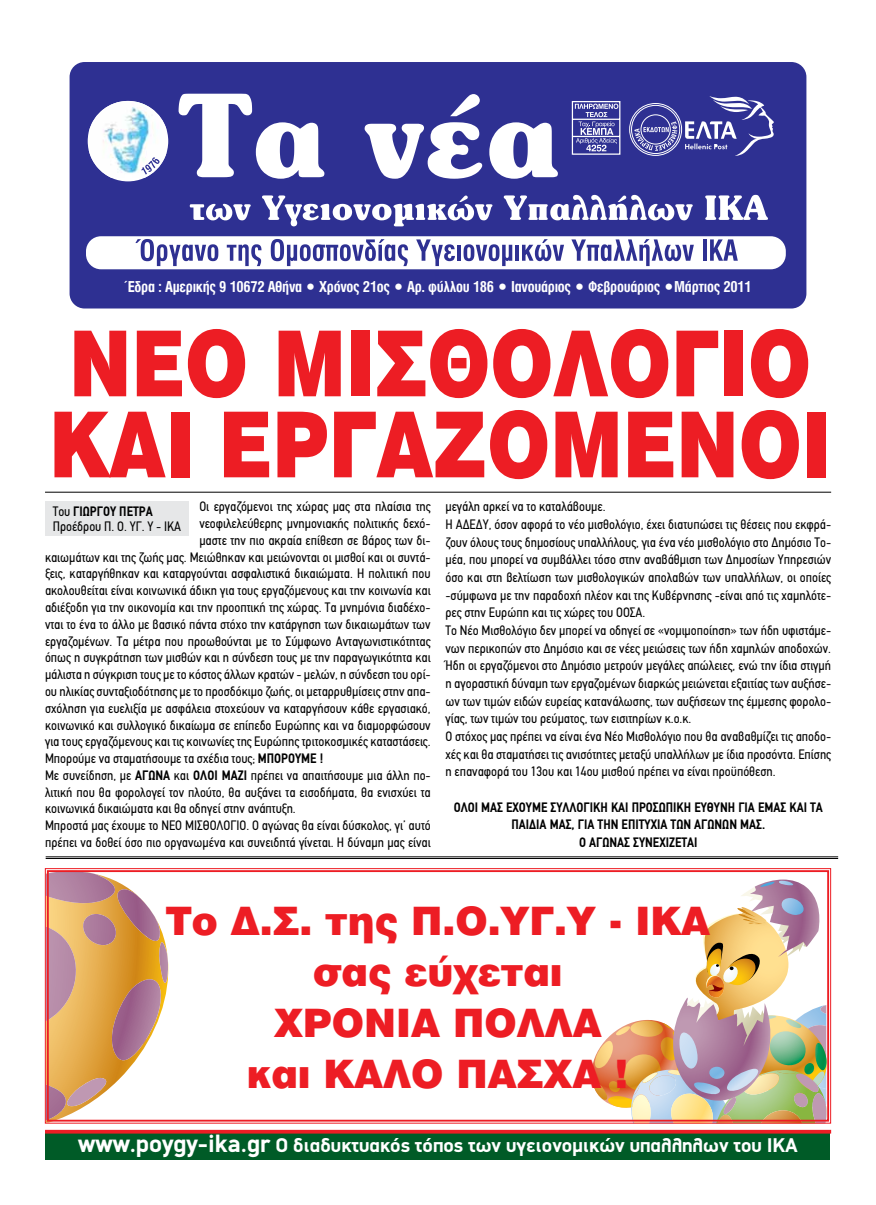
<style>
.page{position:relative;width:876px;height:1205px;background:#fff}
.page>*{position:absolute;margin:0;border:0;box-sizing:border-box;transform-origin:0 0}
.t1{font:900 90px/81px "UB Helvetica";color:#ed1d24;scale:.84 1}
.t2{font:900 38.75px/51.2px "UB Helvetica";color:#ed1d24;text-align:center}
.t3{font:700 20px "PF Din Display";color:#fff}
.t4{font:15px "UB Helvetica Cond Bold";letter-spacing:-.02em;color:#fff}
.t5{font:13.75px/17.6px "PF Din Text Condensed";color:#000}
.t6{font:700 13.75px/17.6px "PF Din Text Condensed";color:#000;text-align:center}
.s1{font-weight:700}
.s2{font-size:25px}
</style>
<div class="page">
<div style="left:70px;top:62px;width:736px;height:246px;background:#2e3092;border-radius:15px"></div>
<div style="left:86px;top:236px;width:699px;height:33px;background:#fff;border-radius:15px"></div>
<svg style="left:178px;top:94px;width:146px;height:85px"></svg>
<svg style="left:364px;top:94px;width:118px;height:85px"></svg>
<svg style="left:489px;top:122px;width:68px;height:57px"></svg>
<svg style="left:190px;top:204px;width:61px;height:16px"></svg>
<svg style="left:262px;top:195px;width:230px;height:31px"></svg>
<svg style="left:503px;top:195px;width:189px;height:25px"></svg>
<svg style="left:705px;top:195px;width:62px;height:25px"></svg>
<svg style="left:135px;top:239px;width:83px;height:27px"></svg>
<svg style="left:227px;top:244px;width:34px;height:22px"></svg>
<svg style="left:271px;top:239px;width:137px;height:27px"></svg>
<svg style="left:416px;top:239px;width:39px;height:27px"></svg>
<hr style="left:457px;top:245px;width:3px;height:16px;background:#2e3092">
<svg style="left:463px;top:244px;width:49px;height:22px"></svg>
<hr style="left:515px;top:245px;width:3px;height:16px;background:#2e3092">
<svg style="left:522px;top:239px;width:42px;height:22px"></svg>
<svg style="left:571px;top:239px;width:122px;height:27px"></svg>
<svg style="left:703px;top:239px;width:3px;height:22px"></svg>
<svg style="left:710px;top:239px;width:27px;height:22px"></svg>
<svg style="left:685px;top:96px;width:88px;height:60px"></svg>
<div style="left:629px;top:103px;width:52px;height:53px;border:1px solid #fff;border-radius:50%"></div>
<div style="left:640px;top:115px;width:30px;height:29px;border:1px solid #fff;border-radius:50%"></div>
<div style="left:631px;top:105px;width:49px;height:49px;border:1px solid #fff;border-radius:50%"></div>
<svg style="left:634px;top:121px;width:43px;height:30px"></svg>
<svg style="left:571px;top:101px;width:50px;height:54px"></svg>
<img style="left:89px;top:101px;width:77px;height:77px">
<svg style="left:141px;top:157px;width:18px;height:17px"></svg>
<hr style="left:45px;top:492px;width:785px;height:1px;background:#000">
<div style="left:46px;top:1131px;width:784px;height:28px;background:#005b27"></div>
<hr style="left:45px;top:1130px;width:785px;height:3px;background:#ed1d24">
<div style="left:46px;top:501px;width:143px;height:34px;background:#e6e7e8"></div>
<hr style="left:46px;top:856px;width:791px;height:1px;background:#000">
<hr style="left:46px;top:858px;width:791px;height:1px;background:#000">
<svg style="left:45px;top:868px;width:786px;height:256px"></svg>
<div style="left:47px;top:870px;width:781px;height:251px;border:2px solid #ed1d24"></div>
<p class="t4" style="left:124px;top:278px;width:628px">Έδρα : Αμερικής 9 10672 Αθήνα • Χρόνος 21ος • Αρ. φύλλου 186 • Ιανουάριος • Φεβρουάριος •Μάρτιος 2011</p>
<h1 class="t1" style="left:49px;top:323px;width:931px">ΝΕΟ ΜΙΣΘΟΛΟΓΙΟ<br>ΚΑΙ ΕΡΓΑΖΟΜΕΝΟI</h1>
<p class="t5" style="left:199px;top:498px;width:233px">Οι εργαζόμενοι της χώρας μας στα πλαίσια της</p>
<p class="t5" style="left:199px;top:514px;width:233px">νεοφιλελεύθερης μνημονιακής πολιτικής δεχό-</p>
<p class="t5" style="left:199px;top:531px;width:233px">μαστε την πιο ακραία επίθεση σε βάρος των δι-</p>
<p class="t5" style="left:45px;top:548px;width:387px">καιωμάτων και της ζωής μας. Μειώθηκαν και μειώνονται οι μισθοί και οι συντά-</p>
<p class="t5" style="left:45px;top:565px;width:387px">ξεις, καταργήθηκαν και καταργούνται ασφαλιστικά δικαιώματα. Η πολιτική που</p>
<p class="t5" style="left:45px;top:582px;width:387px">ακολουθείται είναι κοινωνικά άδικη για τους εργαζόμενους και την κοινωνία και</p>
<p class="t5" style="left:45px;top:598px;width:387px">αδιέξοδη για την οικονομία και την προοπτική της χώρας. Τα μνημόνια διαδέχο-</p>
<p class="t5" style="left:45px;top:615px;width:387px">νται το ένα το άλλο με βασικό πάντα στόχο την κατάργηση των δικαιωμάτων των</p>
<p class="t5" style="left:45px;top:632px;width:387px">εργαζομένων. Τα μέτρα που προωθούνται με το Σύμφωνο Ανταγωνιστικότητας</p>
<p class="t5" style="left:45px;top:649px;width:387px">όπως η συγκράτηση των μισθών και η σύνδεση τους με την παραγωγικότητα και</p>
<p class="t5" style="left:45px;top:666px;width:387px">μάλιστα η σύγκριση τους με το κόστος άλλων κρατών - μελών, η σύνδεση του ορί-</p>
<p class="t5" style="left:45px;top:682px;width:387px">ου ηλικίας συνταξιοδότησης με το προσδόκιμο ζωής, οι μεταρρυθμίσεις στην απα-</p>
<p class="t5" style="left:45px;top:699px;width:387px">σχόληση για ευελιξία με ασφάλεια στοχεύουν να καταργήσουν κάθε εργασιακό,</p>
<p class="t5" style="left:45px;top:716px;width:387px">κοινωνικό και συλλογικό δικαίωμα σε επίπεδο Ευρώπης και να διαμορφώσουν</p>
<p class="t5" style="left:45px;top:733px;width:387px">για τους εργαζόμενους και τις κοινωνίες της Ευρώπης τριτοκοσμικές καταστάσεις.</p>
<p class="t5" style="left:45px;top:749px;width:280px">Μπορούμε να σταματήσουμε τα σχέδια τους; <span class="s1">ΜΠΟΡΟΥΜΕ !</span></p>
<p class="t5" style="left:45px;top:766px;width:387px">Με συνείδηση, με <span class="s1">ΑΓΩΝΑ</span> και <span class="s1">ΟΛΟΙ ΜΑΖΙ</span> πρέπει να απαιτήσουμε μια άλλη πο-</p>
<p class="t5" style="left:45px;top:783px;width:387px">λιτική που θα φορολογεί τον πλούτο, θα αυξάνει τα εισοδήματα, θα ενισχύει τα</p>
<p class="t5" style="left:45px;top:800px;width:252px">κοινωνικά δικαιώματα και θα οδηγεί στην ανάπτυξη.</p>
<p class="t5" style="left:45px;top:817px;width:387px">Μπροστά μας έχουμε το ΝΕΟ ΜΙΣΘΟΛΟΓΙΟ. Ο αγώνας θα είναι δύσκολος, γι’ αυτό</p>
<p class="t5" style="left:45px;top:833px;width:387px">πρέπει να δοθεί όσο πιο οργανωμένα και συνειδητά γίνεται. Η δύναμη μας είναι</p>
<p class="t5" style="left:445px;top:498px;width:387px">μεγάλη αρκεί να το καταλάβουμε.<br>Η ΑΔΕΔΥ, όσον αφορά το νέο μισθολόγιο, έχει διατυπώσει τις θέσεις που εκφρά&shy;ζουν όλους τους δημοσίους υπαλλήλους, για ένα νέο μισθολόγιο στο Δημόσιο Το&shy;μέα, που μπορεί να συμβάλλει τόσο στην αναβάθμιση των Δημοσίων Υπηρεσιών όσο και στη βελτίωση των μισθολογικών απολαβών των υπαλλήλων, οι οποίες -σύμφωνα με την παραδοχή πλέον και της Κυβέρνησης -είναι από τις χαμηλότε&shy;ρες στην Ευρώπη και τις χώρες του ΟΟΣΑ.<br>Το Νέο Μισθολόγιο δεν μπορεί να οδηγεί σε «νομιμοποίηση» των ήδη υφιστάμε&shy;νων περικοπών στο Δημόσιο και σε νέες μειώσεις των ήδη χαμηλών αποδοχών.<br>Ήδη οι εργαζόμενοι στο Δημόσιο μετρούν μεγάλες απώλειες, ενώ την ίδια στιγμή η αγοραστική δύναμη των εργαζομένων διαρκώς μειώνεται εξαιτίας των αυξήσε&shy;ων των τιμών ειδών ευρείας κατανάλωσης, των αυξήσεων της έμμεσης φορολο&shy;γίας, των τιμών του ρεύματος, των εισιτηρίων κ.ο.κ.<br>Ο στόχος μας πρέπει να είναι ένα Νέο Μισθολόγιο που θα αναβαθμίζει τις αποδο&shy;χές και θα σταματήσει τις ανισότητες μεταξύ υπαλλήλων με ίδια προσόντα. Επίσης η επαναφορά του 13ου και 14ου μισθού πρέπει να είναι προϋπόθεση.</p>
<p class="t6" style="left:453px;top:798px;width:370px">ΟΛΟΙ ΜΑΣ ΕΧΟΥΜΕ ΣΥΛΛΟΓΙΚΗ ΚΑΙ ΠΡΟΣΩΠΙΚΗ ΕΥΘΥΝΗ ΓΙΑ ΕΜΑΣ ΚΑΙ ΤΑ<br>ΠΑΙΔΙΑ ΜΑΣ, ΓΙΑ ΤΗΝ ΕΠΙΤΥΧΙΑ ΤΩΝ ΑΓΩΝΩΝ ΜΑΣ.<br>Ο ΑΓΩΝΑΣ ΣΥΝΕΧΙΖΕΤΑΙ</p>
<p class="t5" style="left:53px;top:504px;width:130px;line-height:15px">Του <span class="s1">ΓΙΩΡΓΟΥ ΠΕΤΡΑ<br></span>Προέδρου Π. Ο. ΥΓ. Υ - ΙΚΑ</p>
<h2 class="t2" style="left:166px;top:894px;width:545px">Το Δ.Σ. της Π.Ο.ΥΓ.Υ - ΙΚΑ σας εύχεται<br>ΧΡΟΝΙΑ ΠΟΛΛΑ<br>και ΚΑΛΟ ΠΑΣΧΑ !</h2>
<h3 class="t3" style="left:78px;top:1133px;width:720px"><span class="s2">www.poygy-ika.gr</span> O διαδυκτυακός τόπος των υγειονομικών υπαλληλων του ΙΚΑ</h3>
</div>
